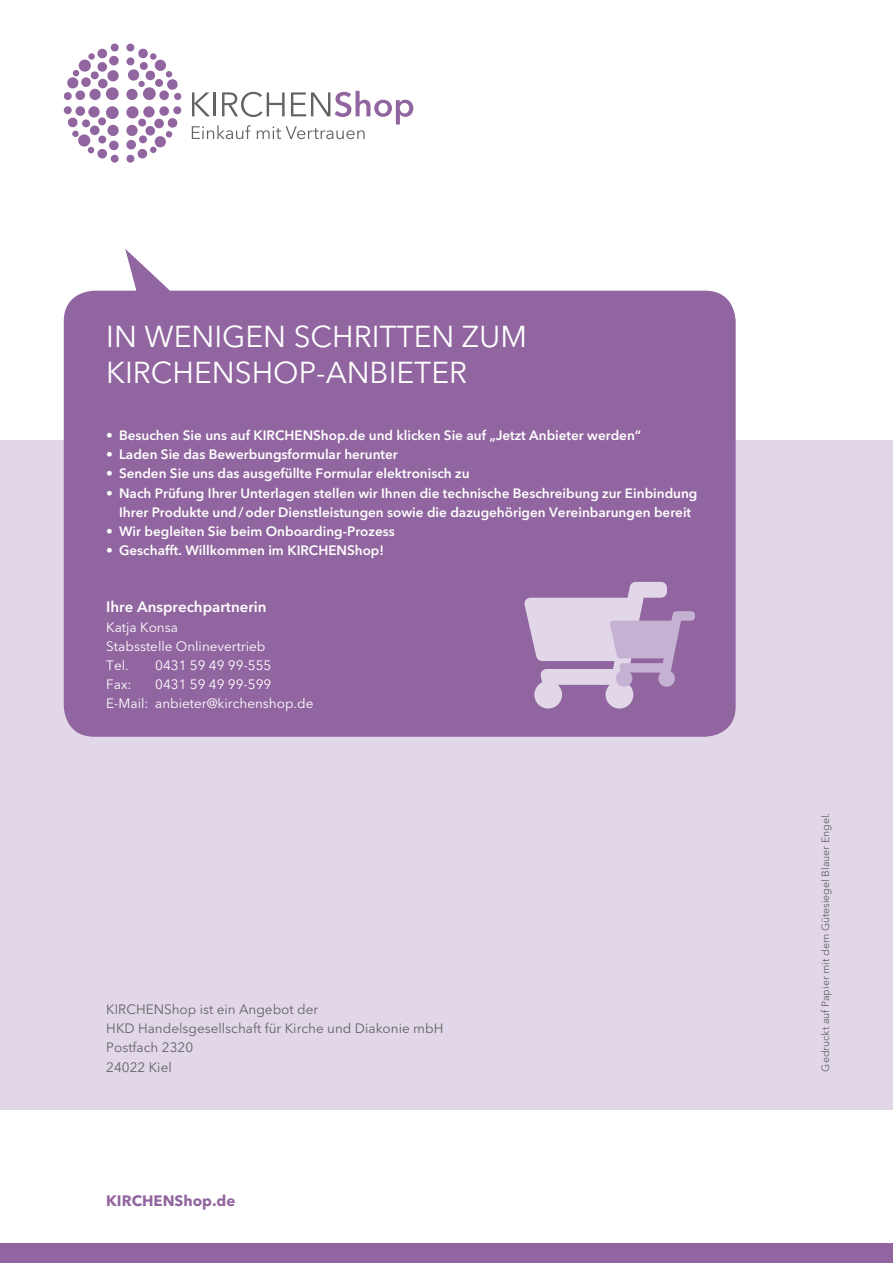
<style>
.page{position:relative;width:893px;height:1263px;background:#fff}
.page>*{position:absolute;margin:0;border:0;box-sizing:border-box;transform-origin:0 0}
.t1{font:30px/36px "Avenir Next LT Pro";color:#fff}
.t2{font:600 15px "Avenir Next LT Pro";color:#fff}
.t3{font:700 15px "Avenir Next LT Pro";color:#91659f}
.t4{font:600 13.5px/19.2px "Avenir Next LT Pro";color:#fff;text-align:center}
.t5{font:13.5px/19.2px "Avenir Next LT Pro";color:#fff}
.t6{font:13.5px/19.2px "Avenir Next LT Pro";color:#636362}
.t7{font:10.5px "Avenir Next LT Pro";color:#636362}
</style>
<div class="page">
<div style="left:0;top:440px;width:893px;height:670px;background:#e1d7e9"></div>
<div style="left:0;top:1244px;width:893px;height:19px;background:#91659f"></div>
<div style="left:126px;top:89px;width:12px;height:11px;background:#91659f;border-radius:50%"></div>
<div style="left:106px;top:87px;width:13px;height:13px;background:#91659f;border-radius:50%"></div>
<div style="left:128px;top:69px;width:11px;height:12px;background:#91659f;border-radius:50%"></div>
<div style="left:107px;top:70px;width:12px;height:11px;background:#91659f;border-radius:50%"></div>
<div style="left:126px;top:125px;width:12px;height:11px;background:#91659f;border-radius:50%"></div>
<div style="left:107px;top:125px;width:12px;height:11px;background:#91659f;border-radius:50%"></div>
<div style="left:89px;top:89px;width:12px;height:11px;background:#91659f;border-radius:50%"></div>
<div style="left:143px;top:87px;width:13px;height:13px;background:#91659f;border-radius:50%"></div>
<div style="left:88px;top:106px;width:12px;height:12px;background:#91659f;border-radius:50%"></div>
<div style="left:143px;top:106px;width:12px;height:12px;background:#91659f;border-radius:50%"></div>
<div style="left:126px;top:106px;width:13px;height:12px;background:#91659f;border-radius:50%"></div>
<div style="left:106px;top:106px;width:13px;height:13px;background:#91659f;border-radius:50%"></div>
<div style="left:79px;top:60px;width:12px;height:12px;background:#91659f;border-radius:50%"></div>
<div style="left:155px;top:136px;width:11px;height:11px;background:#91659f;border-radius:50%"></div>
<svg style="left:97px;top:48px;width:10px;height:11px"></svg>
<svg style="left:167px;top:118px;width:11px;height:10px"></svg>
<svg style="left:68px;top:117px;width:10px;height:11px"></svg>
<div style="left:78px;top:134px;width:12px;height:13px;background:#91659f;border-radius:50%"></div>
<div style="left:155px;top:60px;width:11px;height:11px;background:#91659f;border-radius:50%"></div>
<svg style="left:138px;top:48px;width:10px;height:11px"></svg>
<div style="left:91px;top:71px;width:8px;height:8px;background:#91659f;border-radius:50%"></div>
<div style="left:98px;top:79px;width:10px;height:9px;background:#91659f;border-radius:50%"></div>
<div style="left:138px;top:119px;width:8px;height:8px;background:#91659f;border-radius:50%"></div>
<div style="left:145px;top:126px;width:10px;height:10px;background:#91659f;border-radius:50%"></div>
<div style="left:138px;top:81px;width:7px;height:6px;background:#91659f;border-radius:50%"></div>
<div style="left:146px;top:71px;width:9px;height:9px;background:#91659f;border-radius:50%"></div>
<div style="left:90px;top:126px;width:10px;height:9px;background:#91659f;border-radius:50%"></div>
<div style="left:98px;top:117px;width:8px;height:8px;background:#91659f;border-radius:50%"></div>
<div style="left:98px;top:136px;width:8px;height:7px;background:#91659f;border-radius:50%"></div>
<div style="left:109px;top:141px;width:10px;height:9px;background:#91659f;border-radius:50%"></div>
<div style="left:126px;top:140px;width:10px;height:9px;background:#91659f;border-radius:50%"></div>
<div style="left:109px;top:56px;width:10px;height:9px;background:#91659f;border-radius:50%"></div>
<div style="left:126px;top:57px;width:8px;height:8px;background:#91659f;border-radius:50%"></div>
<div style="left:111px;top:44px;width:8px;height:8px;background:#91659f;border-radius:50%"></div>
<div style="left:126px;top:44px;width:8px;height:8px;background:#91659f;border-radius:50%"></div>
<div style="left:111px;top:155px;width:8px;height:8px;background:#91659f;border-radius:50%"></div>
<div style="left:126px;top:155px;width:8px;height:8px;background:#91659f;border-radius:50%"></div>
<div style="left:139px;top:135px;width:8px;height:8px;background:#91659f;border-radius:50%"></div>
<div style="left:97px;top:62px;width:10px;height:10px;background:#91659f;border-radius:50%"></div>
<div style="left:140px;top:62px;width:8px;height:8px;background:#91659f;border-radius:50%"></div>
<div style="left:82px;top:119px;width:8px;height:8px;background:#91659f;border-radius:50%"></div>
<div style="left:154px;top:119px;width:10px;height:9px;background:#91659f;border-radius:50%"></div>
<div style="left:81px;top:77px;width:10px;height:10px;background:#91659f;border-radius:50%"></div>
<div style="left:155px;top:79px;width:8px;height:8px;background:#91659f;border-radius:50%"></div>
<div style="left:75px;top:106px;width:10px;height:10px;background:#91659f;border-radius:50%"></div>
<div style="left:159px;top:106px;width:10px;height:10px;background:#91659f;border-radius:50%"></div>
<div style="left:75px;top:90px;width:10px;height:10px;background:#91659f;border-radius:50%"></div>
<div style="left:159px;top:90px;width:10px;height:10px;background:#91659f;border-radius:50%"></div>
<div style="left:64px;top:106px;width:8px;height:8px;background:#91659f;border-radius:50%"></div>
<div style="left:64px;top:92px;width:8px;height:8px;background:#91659f;border-radius:50%"></div>
<div style="left:173px;top:106px;width:8px;height:8px;background:#91659f;border-radius:50%"></div>
<div style="left:174px;top:93px;width:7px;height:7px;background:#91659f;border-radius:50%"></div>
<div style="left:72px;top:131px;width:7px;height:6px;background:#91659f;border-radius:50%"></div>
<div style="left:166px;top:131px;width:6px;height:7px;background:#91659f;border-radius:50%"></div>
<svg style="left:67px;top:70px;width:12px;height:19px"></svg>
<svg style="left:166px;top:71px;width:12px;height:19px"></svg>
<svg style="left:88px;top:147px;width:19px;height:12px"></svg>
<svg style="left:137px;top:147px;width:19px;height:12px"></svg>
<div style="left:88px;top:53px;width:7px;height:7px;background:#91659f;border-radius:50%"></div>
<div style="left:150px;top:53px;width:6px;height:7px;background:#91659f;border-radius:50%"></div>
<svg style="left:192px;top:91px;width:221px;height:48px"></svg>
<svg style="left:64px;top:249px;width:672px;height:488px;fill:#91659f"></svg>
<svg style="left:524px;top:582px;width:171px;height:126px"></svg>
<h1 class="t1" style="left:106px;top:318px;width:422px">IN WENIGEN SCHRITTEN ZUM<br>KIRCHENSHOP-ANBIETER</h1>
<p class="t4" style="left:106px;top:426px;width:536px">• Besuchen Sie uns auf KIRCHENShop.de und klicken Sie auf „Jetzt Anbieter werden“</p>
<p class="t4" style="left:106px;top:445px;width:293px">• Laden Sie das Bewerbungsformular herunter</p>
<p class="t4" style="left:106px;top:464px;width:365px">• Senden Sie uns das ausgefüllte Formular elektronisch zu</p>
<p class="t4" style="left:106px;top:483px;width:593px">• Nach Prüfung Ihrer Unterlagen stellen wir Ihnen die technische Beschreibung zur Einbindung<br>Ihrer Produkte und/oder Dienstleistungen sowie die dazugehörigen Vereinbarungen bereit</p>
<p class="t4" style="left:106px;top:521px;width:290px">• Wir begleiten Sie beim Onboarding-Prozess</p>
<p class="t4" style="left:106px;top:540px;width:279px">• Geschafft. Willkommen im KIRCHENShop!</p>
<p class="t2" style="left:106px;top:598px;width:162px">Ihre Ansprechpartnerin</p>
<p class="t5" style="left:106px;top:617px;width:161px">Katja Konsa<br>Stabsstelle Onlinevertrieb<br>Tel.</p>
<p class="t5" style="left:155px;top:655px;width:118px">0431 59 49 99-555</p>
<p class="t5" style="left:106px;top:675px;width:209px;text-align:center">0431 59 49 99-599<br>E-Mail: anbieter@kirchenshop.de</p>
<p class="t5" style="left:106px;top:675px;width:27px">Fax:</p>
<p class="t6" style="left:106px;top:1000px;width:339px">KIRCHENShop ist ein Angebot der<br>HKD Handelsgesellschaft für Kirche und Diakonie mbH<br>Postfach 2320<br>24022 Kiel</p>
<p class="t3" style="left:106px;top:1191px;width:130px">KIRCHENShop.de</p>
<p class="t7" style="left:819px;top:1071px;width:260px;rotate:-90deg">Gedruckt auf Papier mit dem Gütesiegel Blauer Engel.</p>
</div>
